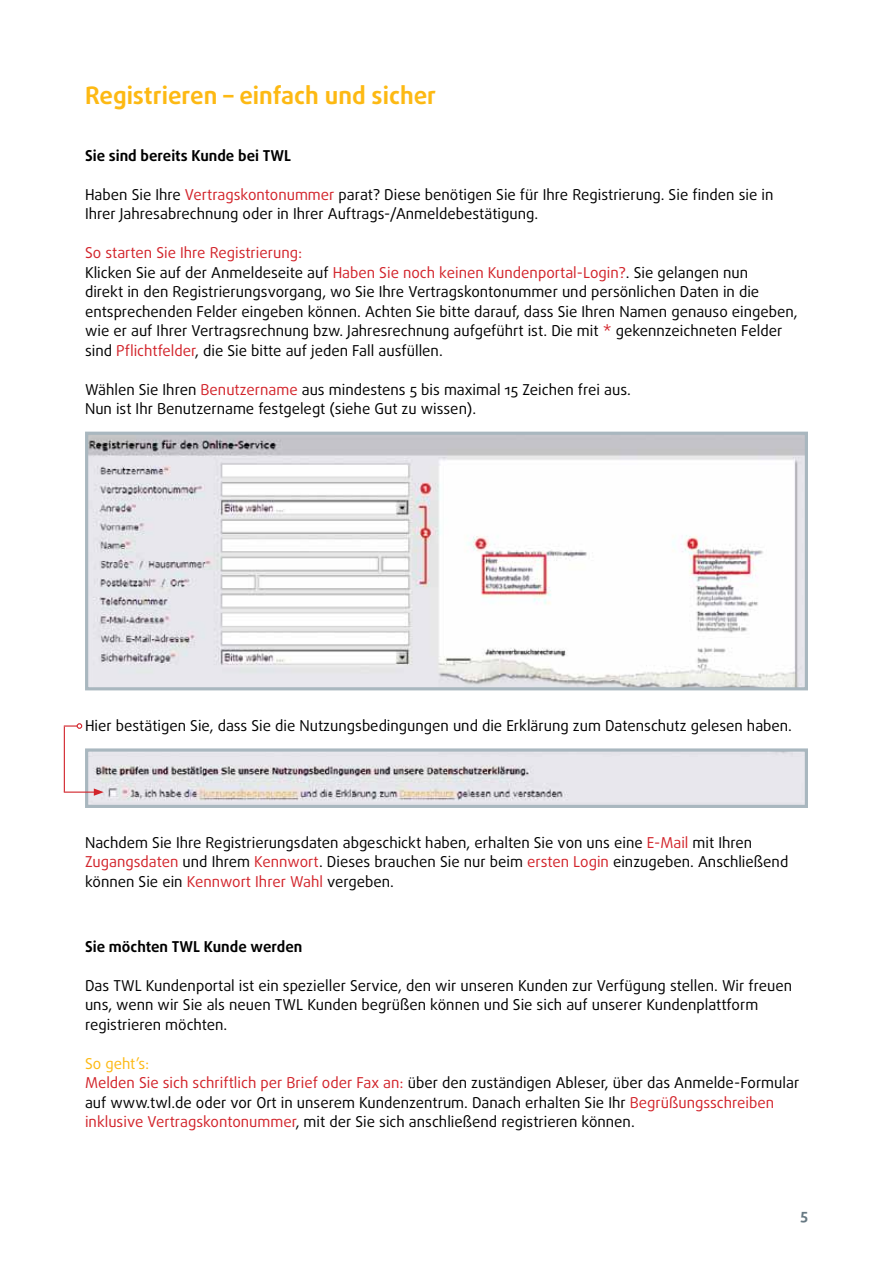
<style>
.page{position:relative;width:893px;height:1263px;background:#fff}
.page>*{position:absolute;margin:0;border:0;box-sizing:border-box;transform-origin:0 0}
.t1{font:700 24px "Daxline";color:#fdb913}
.t2{font:15px/19.5px "Daxline";color:#000}
.t3{font:700 15px "Daxline";color:#000}
.t4{font:700 15px "Daxline";color:#677983}
.s1{color:#d2232a}
.s2{color:#fdb913}
</style>
<div class="page">
<img style="left:89px;top:436px;width:715px;height:250px">
<div style="left:85px;top:432px;width:723px;height:258px;border:3px solid #a9b7bf"></div>
<img style="left:89px;top:752px;width:715px;height:52px">
<div style="left:85px;top:748px;width:723px;height:60px;border:3px solid #a9b7bf"></div>
<hr style="left:64px;top:726px;width:1px;height:66px;background:#d2232a">
<svg style="left:64px;top:723px;width:18px;height:6px"></svg>
<hr style="left:64px;top:791px;width:32px;height:2px;background:#d2232a">
<svg style="left:94px;top:788px;width:10px;height:8px"></svg>
<h1 class="t1" style="left:85px;top:81px;width:353px">Registrieren – einfach und sicher</h1>
<p class="t3" style="left:85px;top:146px;width:208px">Sie sind bereits Kunde bei TWL</p>
<p class="t2" style="left:85px;top:185px;width:690px">Haben Sie Ihre <span class="s1">Vertragskontonummer</span> parat? Diese benötigen Sie für Ihre Registrierung. Sie finden sie in<br>Ihrer Jahresabrechnung oder in Ihrer Auftrags-/Anmeldebestätigung.</p>
<p class="t2" style="left:85px;top:243px;width:714px"><span class="s1">So starten Sie Ihre Registrierung:<br></span>Klicken Sie auf der Anmeldeseite auf <span class="s1">Haben Sie noch keinen Kundenportal-Login?</span>. Sie gelangen nun<br>direkt in den Registrierungsvorgang, wo Sie Ihre Vertragskontonummer und persönlichen Daten in die entsprechenden Felder eingeben können. Achten Sie bitte darauf, dass Sie Ihren Namen genauso eingeben, wie er auf Ihrer Vertragsrechnung bzw. Jahresrechnung aufgeführt ist. Die mit <span class="s1">*</span> gekennzeichneten Felder sind <span class="s1">Pflichtfelder</span>, die Sie bitte auf jeden Fall ausfüllen.</p>
<p class="t2" style="left:85px;top:380px;width:547px">Wählen Sie Ihren <span class="s1">Benutzername</span> aus mindestens 5 bis maximal 15 Zeichen frei aus.<br>Nun ist Ihr Benutzername festgelegt (siehe Gut zu wissen).</p>
<p class="t2" style="left:85px;top:715px;width:708px">Hier bestätigen Sie, dass Sie die Nutzungsbedingungen und die Erklärung zum Datenschutz gelesen haben.</p>
<p class="t2" style="left:85px;top:832px;width:705px">Nachdem Sie Ihre Registrierungsdaten abgeschickt haben, erhalten Sie von uns eine <span class="s1">E-Mail</span> mit Ihren<br><span class="s1">Zugangsdaten</span> und Ihrem <span class="s1">Kennwort</span>. Dieses brauchen Sie nur beim <span class="s1">ersten Login</span> einzugeben. Anschließend können Sie ein <span class="s1">Kennwort Ihrer Wahl</span> vergeben.</p>
<p class="t3" style="left:85px;top:937px;width:219px">Sie möchten TWL Kunde werden</p>
<p class="t2" style="left:85px;top:975px;width:709px">Das TWL Kundenportal ist ein spezieller Service, den wir unseren Kunden zur Verfügung stellen. Wir freuen uns, wenn wir Sie als neuen TWL Kunden begrüßen können und Sie sich auf unserer Kundenplattform registrieren möchten.</p>
<p class="t2" style="left:85px;top:1053px;width:716px"><span class="s2">So geht’s:<br></span><span class="s1">Melden Sie sich schriftlich per Brief oder Fax an:</span> über den zuständigen Ableser, über das Anmelde-Formular auf www.twl.de oder vor Ort in unserem Kundenzentrum. Danach erhalten Sie Ihr <span class="s1">Begrüßungsschreiben inklusive Vertragskontonummer</span>, mit der Sie sich anschließend registrieren können.</p>
<p class="t4" style="left:800px;top:1205px;width:9px">5</p>
</div>
